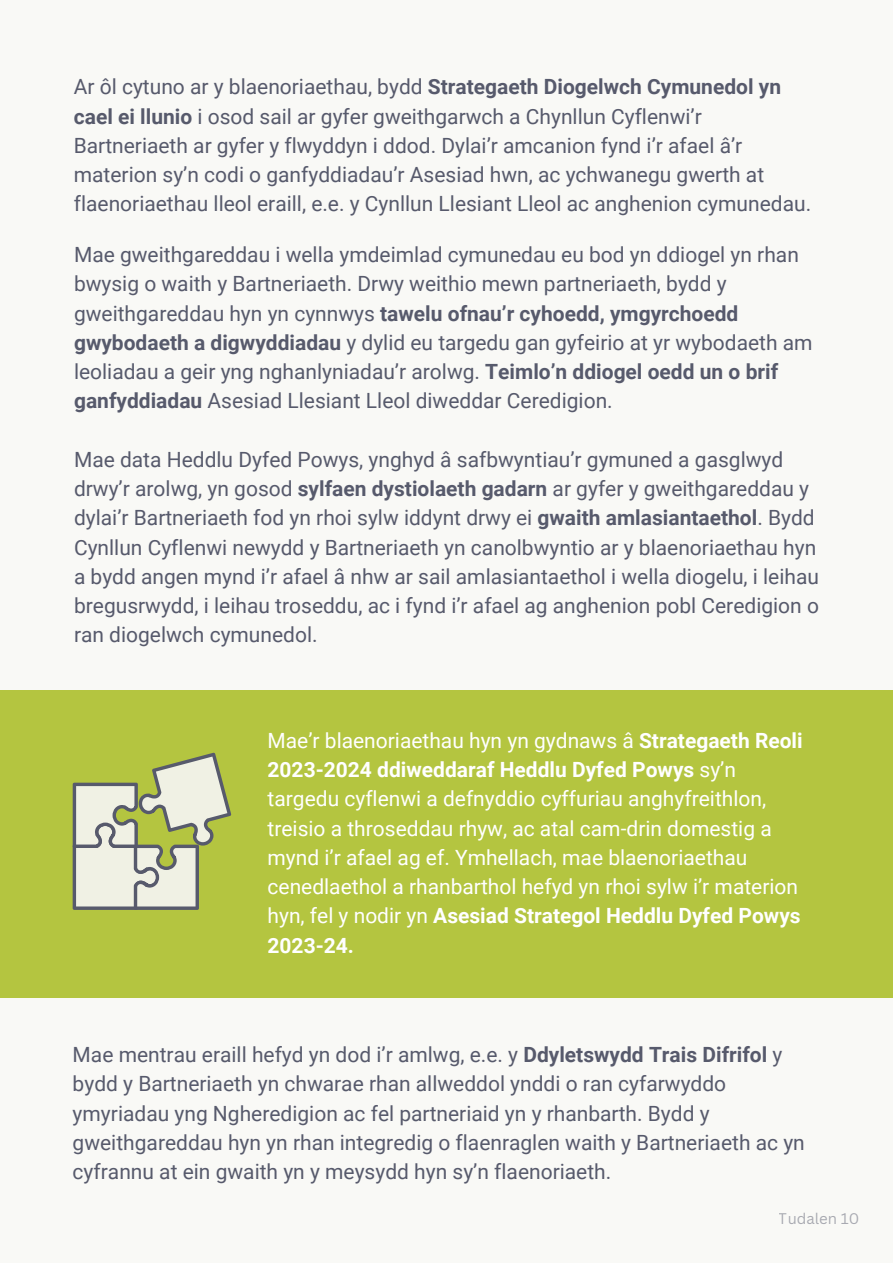
<style>
.page{position:relative;width:893px;height:1264px;background:#fff}
.page>*{position:absolute;margin:0;border:0;box-sizing:border-box;transform-origin:0 0}
.t1{font:21px/29.2px "Roboto";color:#575a6c}
.t2{font:21px/29.2px "Roboto";color:#fff}
.t3{font:15px "Canva Sans";color:#575a6c}
.s1{font-weight:700}
</style>
<div class="page">
<div style="left:0;top:0;width:892px;height:1262px;background:#f9f9f6"></div>
<div style="left:0;top:689px;width:892px;height:308px;background:#b4c540"></div>
<svg style="left:73px;top:752px;width:158px;height:157px"></svg>
<p class="t1" style="left:74px;top:72px;width:738px">Ar ôl cytuno ar y blaenoriaethau, bydd <span class="s1">Strategaeth Diogelwch Cymunedol yn cael ei llunio</span> i osod sail ar gyfer gweithgarwch a Chynllun Cyflenwi’r Bartneriaeth ar gyfer y flwyddyn i ddod. Dylai’r amcanion fynd i’r afael â’r materion sy’n codi o ganfyddiadau’r Asesiad hwn, ac ychwanegu gwerth at flaenoriaethau lleol eraill, e.e. y Cynllun Llesiant Lleol ac anghenion cymunedau.</p>
<p class="t1" style="left:74px;top:240px;width:740px">Mae gweithgareddau i wella ymdeimlad cymunedau eu bod yn ddiogel yn rhan bwysig o waith y Bartneriaeth. Drwy weithio mewn partneriaeth, bydd y gweithgareddau hyn yn cynnwys <span class="s1">tawelu ofnau’r cyhoedd, ymgyrchoedd gwybodaeth a digwyddiadau</span> y dylid eu targedu gan gyfeirio at yr wybodaeth am leoliadau a geir yng nghanlyniadau’r arolwg. <span class="s1">Teimlo’n ddiogel oedd un o brif ganfyddiadau</span> Asesiad Llesiant Lleol diweddar Ceredigion.</p>
<p class="t1" style="left:74px;top:445px;width:746px">Mae data Heddlu Dyfed Powys, ynghyd â safbwyntiau’r gymuned a gasglwyd drwy’r arolwg, yn gosod <span class="s1">sylfaen dystiolaeth gadarn</span> ar gyfer y gweithgareddau y dylai’r Bartneriaeth fod yn rhoi sylw iddynt drwy ei <span class="s1">gwaith amlasiantaethol</span>. Bydd Cynllun Cyflenwi newydd y Bartneriaeth yn canolbwyntio ar y blaenoriaethau hyn a bydd angen mynd i’r afael â nhw ar sail amlasiantaethol i wella diogelu, i leihau bregusrwydd, i leihau troseddu, ac i fynd i’r afael ag anghenion pobl Ceredigion o ran diogelwch cymunedol.</p>
<p class="t2" style="left:267px;top:726px;width:536px">Mae’r blaenoriaethau hyn yn gydnaws â <span class="s1">Strategaeth Reoli 2023-2024 ddiweddaraf Heddlu Dyfed Powys</span> sy’n targedu cyflenwi a defnyddio cyffuriau anghyfreithlon, treisio a throseddau rhyw, ac atal cam-drin domestig a mynd i’r afael ag ef. Ymhellach, mae blaenoriaethau cenedlaethol a rhanbarthol hefyd yn rhoi sylw i’r materion hyn, fel y nodir yn <span class="s1">Asesiad Strategol Heddlu Dyfed Powys 2023-24.</span></p>
<p class="t1" style="left:73px;top:1040px;width:733px">Mae mentrau eraill hefyd yn dod i’r amlwg, e.e. y <span class="s1">Ddyletswydd Trais Difrifol</span> y bydd y Bartneriaeth yn chwarae rhan allweddol ynddi o ran cyfarwyddo ymyriadau yng Ngheredigion ac fel partneriaid yn y rhanbarth. Bydd y gweithgareddau hyn yn rhan integredig o flaenraglen waith y Bartneriaeth ac yn cyfrannu at ein gwaith yn y meysydd hyn sy’n flaenoriaeth.</p>
<p class="t3" style="left:778px;top:1208px;width:82px">Tudalen 10</p>
</div>
